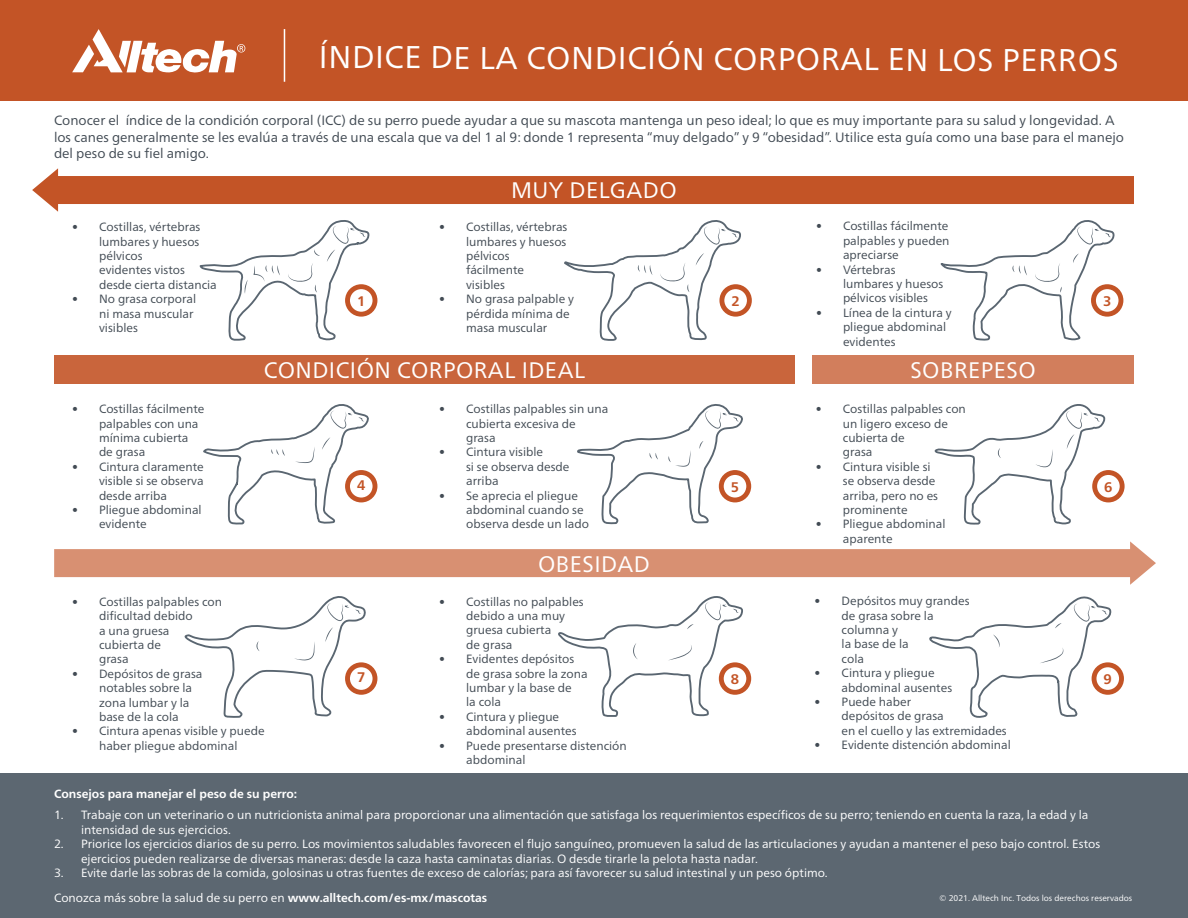
<style>
.page{position:relative;width:1188px;height:918px;background:#fff}
.page>*{position:absolute;margin:0;border:0;box-sizing:border-box;transform-origin:0 0}
.t1{font:31.5px "Frutiger Neue LTW1 G";letter-spacing:.015em;color:#fff}
.t2{font:22.5px "Frutiger Neue LTW1 G";letter-spacing:.02em;color:#fff}
.t3{font:700 13.95px "Frutiger Neue LTW1 G";color:#c35426}
.t4{font:13.5px/16.2px "Frutiger Neue LTW1 G";color:#424b54}
.t5{font:12px/14.4px "Frutiger Neue LTW1 G";color:#424b54}
.t6{font:12px/14.4px "Frutiger Neue LTW1 G";color:#fff}
.t7{font:700 12px "Frutiger Neue LTW1 G";color:#fff}
.t8{font:8.4px "Frutiger Neue LTW1 G";color:#fff}
.s1{font-weight:700}
</style>
<div class="page">
<svg style="left:54px;top:541px;width:1102px;height:44px;fill:#d89072"></svg>
<svg style="left:32px;top:168px;width:1102px;height:44px;fill:#c35426"></svg>
<div style="left:0;top:773px;width:1188px;height:145px;background:#5c6771"></div>
<div style="left:0;top:0;width:1188px;height:101px;background:#c35426"></div>
<svg style="left:72px;top:29px;width:173px;height:44px"></svg>
<hr style="left:284px;top:29px;width:1px;height:53px;background:#fff">
<div style="left:54px;top:355px;width:741px;height:29px;background:#c9653c"></div>
<div style="left:812px;top:355px;width:322px;height:29px;background:#d27e5c"></div>
<svg style="left:564px;top:220px;width:177px;height:121px"></svg>
<svg style="left:940px;top:220px;width:176px;height:121px"></svg>
<svg style="left:201px;top:204px;width:171px;height:321px"></svg>
<svg style="left:330px;top:411px;width:34px;height:18px"></svg>
<svg style="left:295px;top:446px;width:20px;height:17px"></svg>
<svg style="left:322px;top:437px;width:8px;height:13px"></svg>
<svg style="left:271px;top:449px;width:14px;height:7px"></svg>
<svg style="left:577px;top:404px;width:169px;height:121px"></svg>
<svg style="left:934px;top:404px;width:174px;height:121px"></svg>
<svg style="left:184px;top:596px;width:182px;height:122px"></svg>
<svg style="left:558px;top:596px;width:186px;height:121px"></svg>
<svg style="left:705px;top:602px;width:22px;height:18px"></svg>
<svg style="left:733px;top:609px;width:6px;height:4px"></svg>
<svg style="left:633px;top:643px;width:5px;height:16px"></svg>
<svg style="left:668px;top:645px;width:24px;height:15px"></svg>
<svg style="left:687px;top:624px;width:7px;height:5px"></svg>
<svg style="left:927px;top:552px;width:185px;height:166px"></svg>
<div style="left:348px;top:287px;width:27px;height:27px;background:#fff;border-radius:50%"></div>
<div style="left:345px;top:284px;width:32px;height:33px;border:5px solid #c35426;border-radius:50%"></div>
<svg style="left:722px;top:287px;width:27px;height:27px"></svg>
<div style="left:719px;top:284px;width:33px;height:33px;border:5px solid #c35426;border-radius:50%"></div>
<div style="left:1093px;top:287px;width:28px;height:27px;background:#fff;border-radius:50%"></div>
<div style="left:1091px;top:284px;width:32px;height:33px;border:5px solid #c35426;border-radius:50%"></div>
<div style="left:348px;top:473px;width:27px;height:27px;background:#fff;border-radius:50%"></div>
<div style="left:345px;top:470px;width:32px;height:32px;border:5px solid #c35426;border-radius:50%"></div>
<div style="left:721px;top:473px;width:28px;height:27px;background:#fff;border-radius:50%"></div>
<div style="left:719px;top:470px;width:32px;height:32px;border:5px solid #c35426;border-radius:50%"></div>
<div style="left:1095px;top:473px;width:27px;height:27px;background:#fff;border-radius:50%"></div>
<div style="left:1092px;top:470px;width:33px;height:32px;border:5px solid #c35426;border-radius:50%"></div>
<div style="left:348px;top:665px;width:27px;height:27px;background:#fff;border-radius:50%"></div>
<div style="left:345px;top:662px;width:32px;height:33px;border:5px solid #c35426;border-radius:50%"></div>
<div style="left:721px;top:665px;width:28px;height:27px;background:#fff;border-radius:50%"></div>
<div style="left:719px;top:662px;width:32px;height:33px;border:5px solid #c35426;border-radius:50%"></div>
<div style="left:1094px;top:665px;width:28px;height:27px;background:#fff;border-radius:50%"></div>
<div style="left:1092px;top:662px;width:32px;height:33px;border:5px solid #c35426;border-radius:50%"></div>
<p class="t1" style="left:319px;top:35px;width:801px">ÍNDICE DE LA CONDICIÓN CORPORAL EN LOS PERROS</p>
<p class="t4" style="left:54px;top:112px;width:1072px">Conocer el índice de la condición corporal (ICC) de su perro puede ayudar a que su mascota mantenga un peso ideal; lo que es muy importante para su salud y longevidad. A los canes generalmente se les evalúa a través de una escala que va del 1 al 9: donde 1 representa “muy delgado” y 9 “obesidad”. Utilice esta guía como una base para el manejo del peso de su fiel amigo.</p>
<p class="t2" style="left:511px;top:174px;width:167px">MUY DELGADO</p>
<p class="t5" style="left:99px;top:219px;width:119px;text-indent:-27px">• Costillas, vértebras lumbares y huesos pélvicos<br>evidentes vistos desde cierta distancia</p>
<p class="t5" style="left:99px;top:291px;width:98px;text-indent:-27px">• No grasa corporal ni masa muscular visibles</p>
<p class="t5" style="left:99px;top:401px;width:107px;text-indent:-27px">• Costillas fácilmente palpables con una mínima cubierta de grasa</p>
<p class="t5" style="left:99px;top:458px;width:106px;text-align:justify;text-indent:-27px">• Cintura claramente visible si se observa desde arriba</p>
<p class="t5" style="left:99px;top:502px;width:104px;text-indent:-27px">• Pliegue abdominal evidente</p>
<p class="t5" style="left:843px;top:218px;width:108px;text-align:justify;text-indent:-27px">• Costillas fácilmente palpables y pueden apreciarse</p>
<p class="t5" style="left:843px;top:261px;width:102px;text-indent:-27px">• Vértebras lumbares y huesos pélvicos visibles</p>
<p class="t5" style="left:843px;top:305px;width:110px;text-indent:-27px">• Línea de la cintura y pliegue abdominal evidentes</p>
<p class="t5" style="left:466px;top:219px;width:103px;text-indent:-27px">• Costillas, vértebras lumbares y huesos pélvicos fácilmente<br>visibles</p>
<p class="t5" style="left:466px;top:291px;width:109px;text-indent:-27px">• No grasa palpable y pérdida mínima de masa muscular</p>
<p class="t3" style="left:357px;top:291px;width:10px">1</p>
<p class="t3" style="left:732px;top:291px;width:10px">2</p>
<p class="t3" style="left:1103px;top:291px;width:10px">3</p>
<p class="t2" style="left:264px;top:354px;width:323px">CONDICIÓN CORPORAL IDEAL</p>
<p class="t2" style="left:910px;top:354px;width:127px">SOBREPESO</p>
<p class="t5" style="left:466px;top:401px;width:144px;text-indent:-27px">• Costillas palpables sin una cubierta excesiva de<br>grasa</p>
<p class="t5" style="left:466px;top:444px;width:105px;text-indent:-27px">• Cintura visible<br>si se observa desde arriba</p>
<p class="t5" style="left:466px;top:487px;width:124px;text-indent:-27px">• Se aprecia el pliegue abdominal cuando se observa desde un lado</p>
<p class="t5" style="left:843px;top:401px;width:125px;text-indent:-27px">• Costillas palpables con un ligero exceso de cubierta de<br>grasa</p>
<p class="t5" style="left:843px;top:458px;width:97px;text-indent:-27px">• Cintura visible si se observa desde arriba, pero no es prominente</p>
<p class="t5" style="left:843px;top:516px;width:104px;text-indent:-27px">• Pliegue abdominal aparente</p>
<p class="t3" style="left:357px;top:475px;width:10px">4</p>
<p class="t3" style="left:731px;top:477px;width:10px">5</p>
<p class="t3" style="left:1104px;top:477px;width:10px">6</p>
<p class="t2" style="left:538px;top:547px;width:113px">OBESIDAD</p>
<p class="t5" style="left:99px;top:594px;width:125px;text-indent:-27px">• Costillas palpables con dificultad debido<br>a una gruesa<br>cubierta de<br>grasa</p>
<p class="t5" style="left:99px;top:666px;width:105px;text-indent:-27px">• Depósitos de grasa notables sobre la zona lumbar y la base de la cola</p>
<p class="t5" style="left:72px;top:723px;width:194px;text-align:center">• Cintura apenas visible y puede haber pliegue abdominal</p>
<p class="t5" style="left:842px;top:593px;width:129px;text-indent:-27px">• Depósitos muy grandes de grasa sobre la columna y<br>la base de la<br>cola</p>
<p class="t5" style="left:842px;top:665px;width:112px;text-indent:-27px">• Cintura y pliegue abdominal ausentes</p>
<p class="t5" style="left:842px;top:694px;width:167px;text-indent:-27px">• Puede haber<br>depósitos de grasa<br>en el cuello y las extremidades</p>
<p class="t5" style="left:815px;top:737px;width:198px">• Evidente distención abdominal</p>
<p class="t5" style="left:466px;top:593px;width:119px;text-indent:-27px">• Costillas no palpables debido a una muy gruesa cubierta<br>de grasa</p>
<p class="t5" style="left:466px;top:651px;width:123px;text-indent:-27px">• Evidentes depósitos de grasa sobre la zona lumbar y la base de<br>la cola</p>
<p class="t5" style="left:466px;top:709px;width:112px;text-indent:-27px">• Cintura y pliegue abdominal ausentes</p>
<p class="t5" style="left:466px;top:737px;width:162px;text-indent:-27px">• Puede presentarse distención abdominal</p>
<p class="t3" style="left:357px;top:667px;width:10px">7</p>
<p class="t3" style="left:731px;top:669px;width:10px">8</p>
<p class="t3" style="left:1104px;top:669px;width:10px">9</p>
<p class="t7" style="left:54px;top:785px;width:245px">Consejos para manejar el peso de su perro:</p>
<p class="t6" style="left:81px;top:807px;width:1009px;text-indent:-27px">1. Trabaje con un veterinario o un nutricionista animal para proporcionar una alimentación que satisfaga los requerimientos específicos de su perro; teniendo en cuenta la raza, la edad y la intensidad de sus ejercicios.</p>
<p class="t6" style="left:81px;top:836px;width:1021px;text-indent:-27px">2. Priorice los ejercicios diarios de su perro. Los movimientos saludables favorecen el flujo sanguíneo, promueven la salud de las articulaciones y ayudan a mantener el peso bajo control. Estos ejercicios pueden realizarse de diversas maneras: desde la caza hasta caminatas diarias. O desde tirarle la pelota hasta nadar.</p>
<p class="t6" style="left:54px;top:865px;width:775px">3. Evite darle las sobras de la comida, golosinas u otras fuentes de exceso de calorías; para así favorecer su salud intestinal y un peso óptimo.</p>
<p class="t6" style="left:54px;top:889px;width:435px">Conozca más sobre la salud de su perro en <span class="s1">www.alltech.com/es-mx/mascotas</span></p>
<p class="t8" style="left:939px;top:892px;width:195px">© 2021. Alltech Inc. Todos los derechos reservados</p>
</div>
